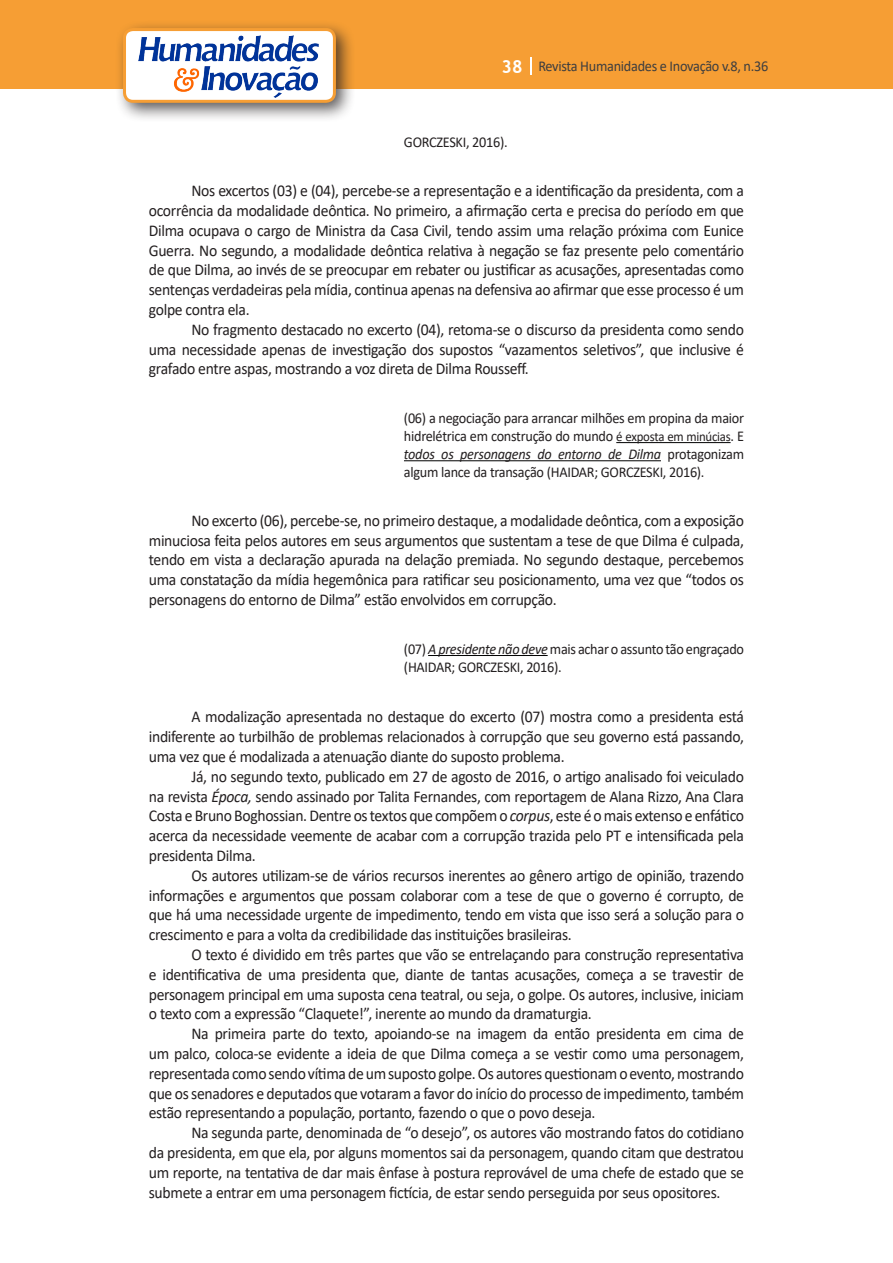
<style>
.page{position:relative;width:893px;height:1263px;background:#fff}
.page>*{position:absolute;margin:0;border:0;box-sizing:border-box;transform-origin:0 0}
.texto{font:16.5px/19.8px "Calibri";letter-spacing:-.02em;color:#231f20;text-align:justify;scale:.95 1}
.citacao{font:15px/18px "Calibri";letter-spacing:-.02em;color:#231f20;text-align:justify;scale:.95 1}
.t1{font:15px "Calibri";letter-spacing:-.02em;color:#3e3e3f;scale:.95 1}
.s1{font-family:"Trebuchet MS";font-weight:700;font-size:18px;color:#fff}
.s2{font-size:13.5px}
.s3{font-style:italic}
</style>
<div class="page">
<div style="left:0;top:0;width:893px;height:88px;background:#f69e34"></div>
<svg style="left:530px;top:57px;width:2px;height:18px"></svg>
<div style="left:115px;top:20px;width:241px;height:103px;background:#231f20;opacity:.75"></div>
<div style="left:125px;top:30px;width:209px;height:71px;background:#fff;border-radius:9px"></div>
<img style="left:138px;top:35px;width:181px;height:62px">
<div style="left:123px;top:28px;width:213px;height:75px;border:3px solid #f69e34;border-radius:9px"></div>
<hr style="left:616px;top:442px;width:115px;height:1px;background:#000">
<hr style="left:404px;top:460px;width:257px;height:1px;background:#000">
<hr style="left:428px;top:655px;width:120px;height:1px;background:#000">
<p class="t1" style="left:501px;top:56px;width:282px"><span class="s1">38</span> Revista Humanidades e Inovação v.8, n.36</p>
<p class="citacao" style="left:404px;top:133px;width:111px">GORCZESKI, 2016).</p>
<p class="texto" style="left:149px;top:180px;width:628px;text-indent:43px">Nos excertos (03) e (04), percebe-se a representação e a identificação da presidenta, com a ocorrência da modalidade deôntica. No primeiro, a afirmação certa e precisa do período em que Dilma ocupava o cargo de Ministra da Casa Civil, tendo assim uma relação próxima com Eunice Guerra. No segundo, a modalidade deôntica relativa à negação se faz presente pelo comentário de que Dilma, ao invés de se preocupar em rebater ou justificar as acusações, apresentadas como sentenças verdadeiras pela mídia, continua apenas na defensiva ao afirmar que esse processo é um golpe contra ela.</p>
<p class="texto" style="left:149px;top:319px;width:628px;text-indent:43px">No fragmento destacado no excerto (04), retoma-se o discurso da presidenta como sendo uma necessidade apenas de investigação dos supostos “vazamentos seletivos”, que inclusive é grafado entre aspas, mostrando a voz direta de Dilma Rousseff.</p>
<p class="citacao" style="left:404px;top:409px;width:360px">(06) a negociação para arrancar milhões em propina da maior hidrelétrica em construção do mundo <span class="s2">é exposta em minúcias</span>. E <span class="s3">todos os personagens do entorno de Dilma</span> protagonizam algum lance da transação (HAIDAR; GORCZESKI, 2016).</p>
<p class="texto" style="left:149px;top:510px;width:628px;text-indent:43px">No excerto (06), percebe-se, no primeiro destaque, a modalidade deôntica, com a exposição minuciosa feita pelos autores em seus argumentos que sustentam a tese de que Dilma é culpada, tendo em vista a declaração apurada na delação premiada. No segundo destaque, percebemos uma constatação da mídia hegemônica para ratificar seu posicionamento, uma vez que “todos os personagens do entorno de Dilma” estão envolvidos em corrupção.</p>
<p class="citacao" style="left:404px;top:639px;width:360px">(07) <span class="s3">A presidente não deve</span> mais achar o assunto tão engraçado (HAIDAR; GORCZESKI, 2016).</p>
<p class="texto" style="left:149px;top:707px;width:628px;text-indent:43px">A modalização apresentada no destaque do excerto (07) mostra como a presidenta está indiferente ao turbilhão de problemas relacionados à corrupção que seu governo está passando, uma vez que é modalizada a atenuação diante do suposto problema.</p>
<p class="texto" style="left:149px;top:766px;width:628px;text-indent:43px">Já, no segundo texto, publicado em 27 de agosto de 2016, o artigo analisado foi veiculado na revista <span class="s3">Época,</span> sendo assinado por Talita Fernandes, com reportagem de Alana Rizzo, Ana Clara Costa e Bruno Boghossian. Dentre os textos que compõem o <span class="s3">corpus</span>, este é o mais extenso e enfático acerca da necessidade veemente de acabar com a corrupção trazida pelo PT e intensificada pela presidenta Dilma.</p>
<p class="texto" style="left:149px;top:865px;width:628px;text-indent:43px">Os autores utilizam-se de vários recursos inerentes ao gênero artigo de opinião, trazendo informações e argumentos que possam colaborar com a tese de que o governo é corrupto, de que há uma necessidade urgente de impedimento, tendo em vista que isso será a solução para o crescimento e para a volta da credibilidade das instituições brasileiras.</p>
<p class="texto" style="left:149px;top:944px;width:628px;text-indent:43px">O texto é dividido em três partes que vão se entrelaçando para construção representativa e identificativa de uma presidenta que, diante de tantas acusações, começa a se travestir de personagem principal em uma suposta cena teatral, ou seja, o golpe. Os autores, inclusive, iniciam o texto com a expressão “Claquete!”, inerente ao mundo da dramaturgia.</p>
<p class="texto" style="left:149px;top:1023px;width:628px;text-indent:43px">Na primeira parte do texto, apoiando-se na imagem da então presidenta em cima de um palco, coloca-se evidente a ideia de que Dilma começa a se vestir como uma personagem, representada como sendo vítima de um suposto golpe. Os autores questionam o evento, mostrando que os senadores e deputados que votaram a favor do início do processo de impedimento, também estão representando a população, portanto, fazendo o que o povo deseja.</p>
<p class="texto" style="left:149px;top:1122px;width:628px;text-indent:43px">Na segunda parte, denominada de “o desejo”, os autores vão mostrando fatos do cotidiano da presidenta, em que ela, por alguns momentos sai da personagem, quando citam que destratou um reporte, na tentativa de dar mais ênfase à postura reprovável de uma chefe de estado que se submete a entrar em uma personagem fictícia, de estar sendo perseguida por seus opositores.</p>
</div>
